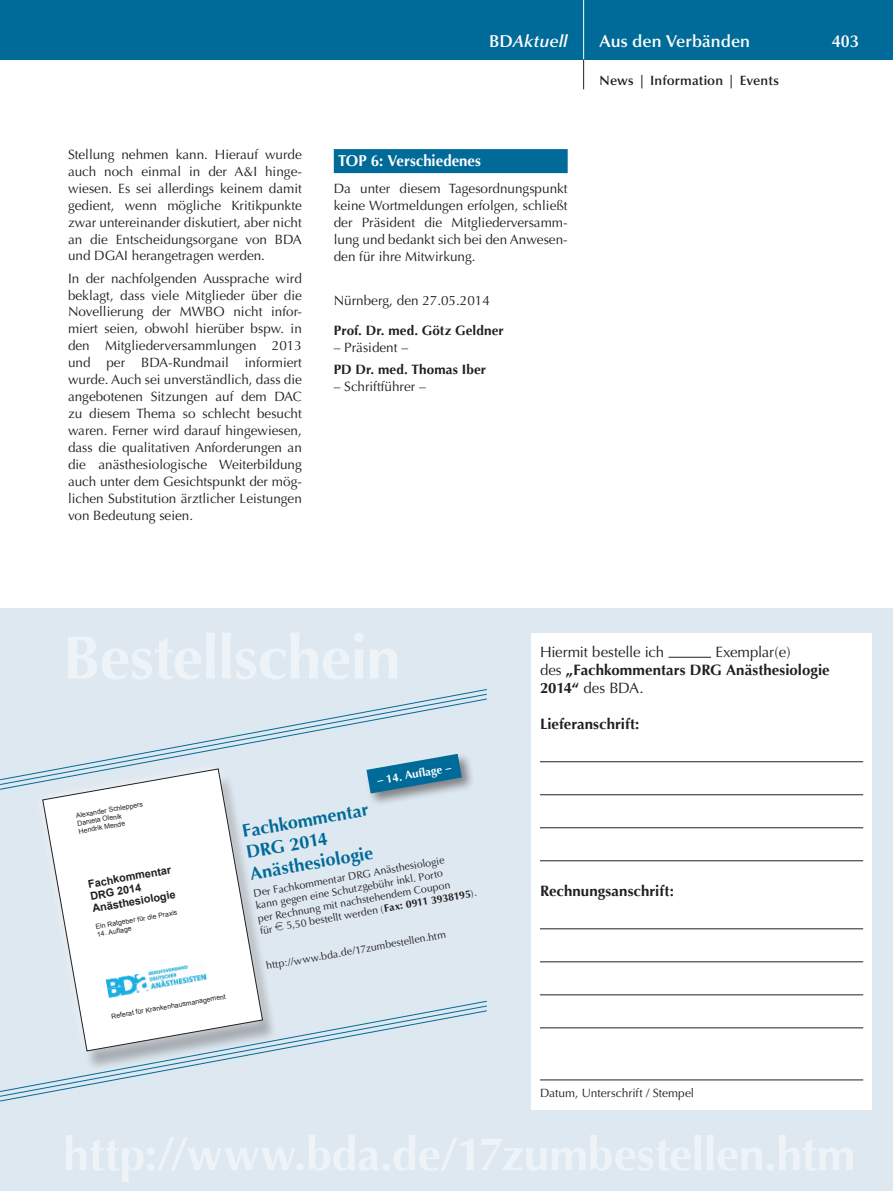
<style>
.page{position:relative;width:893px;height:1191px;background:#fff}
.page>*{position:absolute;margin:0;border:0;box-sizing:border-box;transform-origin:0 0}
.t1{font:700 18px/21.6px "Optima";color:#006b98}
.t2{font:600 17.25px "Optima";color:#fff}
.t3{font:italic 600 17.25px "Optima";letter-spacing:.005em;color:#fff}
.t4{font:700 15.75px "Optima";color:#fff;scale:.95 1}
.t5{font:700 15px/18px "Optima";letter-spacing:.005em;color:#231f20}
.t6{font:15px "Optima";letter-spacing:-.015em;color:#231f20}
.t7{font:13.5px/17px "Optima";color:#231f20;text-align:justify}
.t8{font:700 13.5px "Optima";letter-spacing:.005em;color:#231f20}
.t9{font:600 13.5px "Optima";letter-spacing:.01em;color:#231f20}
.t10{font:12px "Optima";color:#231f20}
.t11{font:700 11.55px "Optima";color:#fff}
.t12{font:700 10.95px/12.5px "Arial";color:#231f20}
.t13{font:10.5px/12.6px "Optima";color:#231f20}
.t14{font:6.9px/7.9px "Arial";color:#231f20}
.s1{font-style:normal}
.s2{font-weight:400}
.s3{font-weight:700}
</style>
<div class="page">
<div style="left:0;top:0;width:893px;height:60px;background:#006b98"></div>
<hr style="left:583px;top:0;width:1px;height:60px;background:#fff">
<svg style="left:583px;top:60px;width:1px;height:29px"></svg>
<div style="left:0;top:608px;width:893px;height:583px;background:#dee8f0"></div>
<div style="left:531px;top:634px;width:341px;height:476px;background:#fff"></div>
<hr style="left:540px;top:761px;width:323px;height:1px;background:#231f20">
<hr style="left:540px;top:794px;width:323px;height:1px;background:#231f20">
<hr style="left:540px;top:827px;width:323px;height:1px;background:#231f20">
<hr style="left:540px;top:860px;width:323px;height:1px;background:#231f20">
<hr style="left:540px;top:928px;width:323px;height:1px;background:#231f20">
<hr style="left:540px;top:961px;width:323px;height:1px;background:#231f20">
<hr style="left:540px;top:994px;width:323px;height:1px;background:#231f20">
<hr style="left:540px;top:1027px;width:323px;height:1px;background:#231f20">
<hr style="left:540px;top:1079px;width:323px;height:1px;background:#231f20">
<hr style="left:668px;top:657px;width:43px;height:1px;background:#231f20">
<div style="left:365px;top:752px;width:110px;height:55px;background:#231f20;opacity:.5"></div>
<svg style="left:366px;top:790px;width:96px;height:3px"></svg>
<svg style="left:0;top:1009px;width:487px;height:93px"></svg>
<svg style="left:0;top:698px;width:487px;height:92px"></svg>
<div style="left:42px;top:774px;width:236px;height:297px;background:#231f20;opacity:.3"></div>
<svg style="left:31px;top:757px;width:243px;height:305px"></svg>
<svg style="left:42px;top:768px;width:221px;height:283px"></svg>
<div style="left:334px;top:149px;width:234px;height:24px;background:#006b98"></div>
<svg style="left:274px;top:922px;width:4px;height:9px"></svg>
<p class="t7" style="left:68px;top:146px;width:235px">Stellung nehmen kann. Hierauf wurde auch noch einmal in der A&amp;I hinge&shy;wiesen. Es sei allerdings keinem damit gedient, wenn mögliche Kritikpunkte zwar untereinander diskutiert, aber nicht an die Entscheidungsorgane von BDA und DGAI herangetragen werden.</p>
<p class="t7" style="left:68px;top:270px;width:235px">In der nachfolgenden Aussprache wird beklagt, dass viele Mitglieder über die Novellierung der MWBO nicht infor&shy;miert seien, obwohl hierüber bspw. in den Mitgliederversammlungen 2013 und per BDA-Rundmail informiert wurde. Auch sei unverständlich, dass die angebotenen Sitzungen auf dem DAC zu diesem Thema so schlecht besucht waren. Ferner wird darauf hingewiesen, dass die qualitativen Anforderungen an die anästhesiologische Weiterbildung auch unter dem Gesichtspunkt der mög&shy;lichen Substitution ärztlicher Leistungen von Bedeutung seien.</p>
<p class="t3" style="left:489px;top:31px;width:80px"><span class="s1">BD</span>Aktuell</p>
<p class="t2" style="left:600px;top:31px;width:152px">Aus den Verbänden</p>
<p class="t2" style="left:832px;top:31px;width:29px">403</p>
<p class="t9" style="left:600px;top:73px;width:181px">News | Information | Events</p>
<p class="t4" style="left:338px;top:152px;width:152px">TOP 6: Verschiedenes</p>
<p class="t7" style="left:334px;top:180px;width:235px">Da unter diesem Tagesordnungspunkt keine Wortmeldungen erfolgen, schließt der Präsident die Mitgliederversamm&shy;lung und bedankt sich bei den Anwesen&shy;den für ihre Mitwirkung.</p>
<p class="t7" style="left:334px;top:292px;width:158px">Nürnberg, den 27.05.2014</p>
<p class="t8" style="left:334px;top:323px;width:171px">Prof. Dr. med. Götz Geldner</p>
<p class="t7" style="left:334px;top:339px;width:76px">– Präsident –</p>
<p class="t8" style="left:334px;top:362px;width:154px">PD Dr. med. Thomas Iber</p>
<p class="t7" style="left:334px;top:378px;width:94px">– Schriftführer –</p>
<p class="t11" style="left:376px;top:774px;width:76px;rotate:-10deg">– 14. Auflage –</p>
<p class="t5" style="left:540px;top:643px;width:291px;text-indent:175px"><span class="s2">Exemplar(e)<br>des</span> „Fachkommentars DRG Anästhesiologie<br>2014“ <span class="s2">des BDA.</span></p>
<p class="t5" style="left:540px;top:714px;width:101px">Lieferanschrift:</p>
<p class="t6" style="left:540px;top:643px;width:126px">Hiermit bestelle ich</p>
<p class="t14" style="left:75px;top:811px;width:69px;rotate:-10deg">Alexander Schleppers<br>Daniela Olenik<br>Hendrik Mende</p>
<p class="t12" style="left:87px;top:878px;width:86px;rotate:-10deg">Fachkommentar<br>DRG 2014<br>Anästhesiologie</p>
<p class="t14" style="left:95px;top:922px;width:84px;rotate:-10deg">Ein Ratgeber für die Praxis</p>
<p class="t14" style="left:96px;top:930px;width:37px;rotate:-10deg">14. Auflage</p>
<p class="t14" style="left:111px;top:1012px;width:117px;rotate:-10deg">Referat für Krankenhausmanagement</p>
<h1 class="t1" style="left:241px;top:820px;width:129px;rotate:-10deg">Fachkommentar<br>DRG 2014<br>Anästhesiologie</h1>
<p class="t13" style="left:252px;top:887px;width:197px;rotate:-10deg">Der Fachkommentar DRG Anästhesiologie kann gegen eine Schutzgebühr inkl. Porto per Rechnung mit nachstehendem Coupon für</p>
<p class="t13" style="left:285px;top:920px;width:195px;rotate:-10deg">5,50 bestellt werden (<span class="s3">Fax: 0911 3938195</span>).</p>
<p class="t13" style="left:265px;top:959px;width:184px;rotate:-10deg">http://www.bda.de/17zumbestellen.htm</p>
<p class="t5" style="left:540px;top:881px;width:135px">Rechnungsanschrift:</p>
<p class="t10" style="left:540px;top:1085px;width:156px">Datum, Unterschrift / Stempel</p>
</div>
